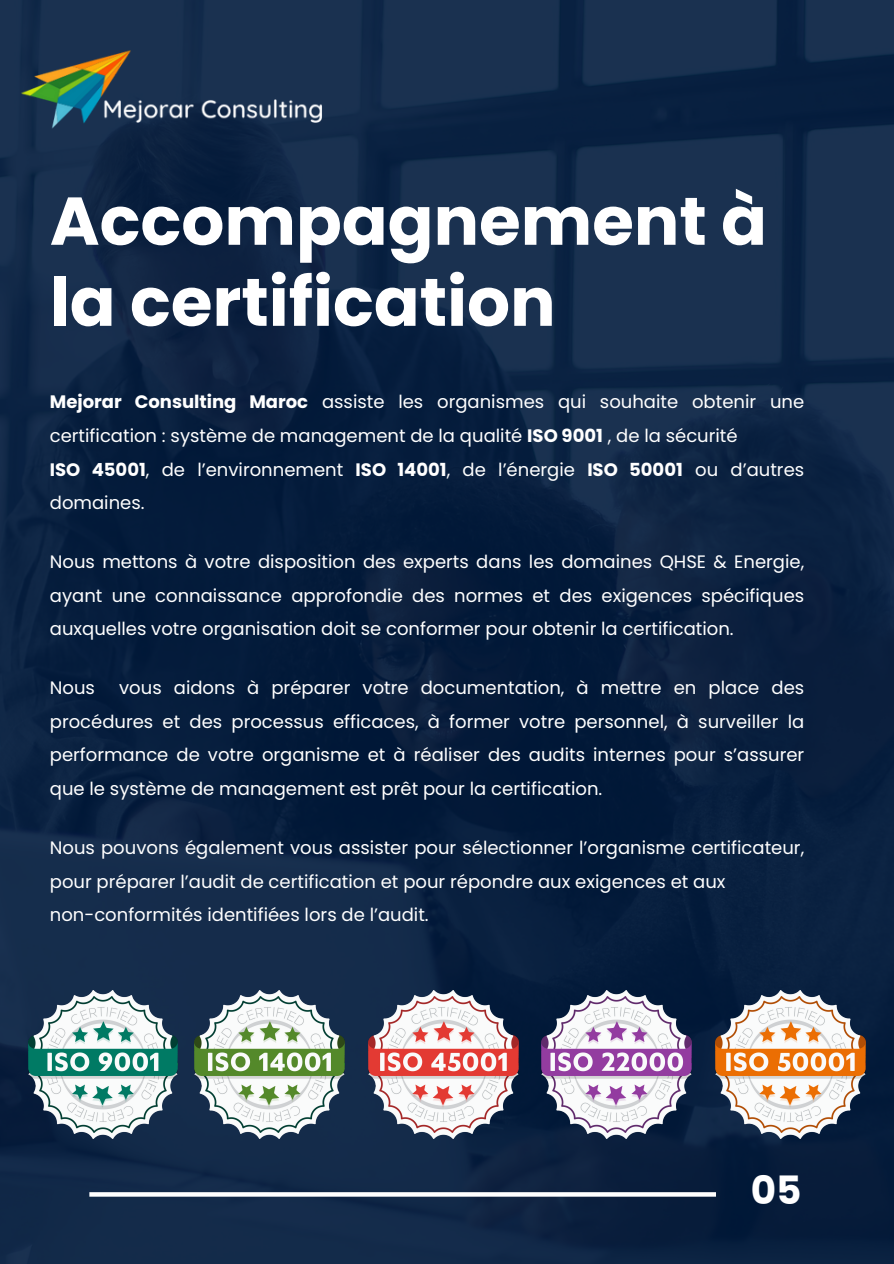
<style>
.page{position:relative;width:894px;height:1264px;background:#fff}
.page>*{position:absolute;margin:0;border:0;box-sizing:border-box;transform-origin:0 0}
.t1{font:700 67.5px/81px "Poppins";color:#fff}
.t2{font:700 39px "Poppins";color:#fff}
.t3{font:18px/33.8px "Poppins";color:#fff}
.s1{font-weight:700}
</style>
<div class="page">
<div style="left:0;top:0;width:893px;height:1263px;background:linear-gradient(to right,#0d2443,#0d2342)"></div>
<svg style="left:89px;top:1192px;width:626px;height:4px"></svg>
<img style="left:21px;top:9px;width:366px;height:147px">
<img style="left:195px;top:990px;width:149px;height:148px">
<img style="left:28px;top:990px;width:150px;height:148px">
<img style="left:368px;top:990px;width:150px;height:148px">
<img style="left:541px;top:990px;width:150px;height:148px">
<img style="left:715px;top:990px;width:149px;height:148px">
<p class="t1" style="left:50px;top:181px;width:718px">Accompagnement à la certification</p>
<p class="t3" style="left:50px;top:385px;width:755px"><span class="s1">Mejorar Consulting Maroc</span> assiste les organismes qui souhaite obtenir une certification : système de management de la qualité <span class="s1">ISO 9001</span> , de la sécurité</p>
<p class="t3" style="left:50px;top:452px;width:755px"><span class="s1">ISO 45001</span>, de l’environnement <span class="s1">ISO 14001</span>, de l’énergie <span class="s1">ISO 50001</span> ou d’autres domaines.</p>
<p class="t3" style="left:50px;top:544px;width:755px;text-align:justify">Nous mettons à votre disposition des experts dans les domaines QHSE &amp; Energie, ayant une connaissance approfondie des normes et des exigences spécifiques auxquelles votre organisation doit se conformer pour obtenir la certification.</p>
<p class="t3" style="left:50px;top:670px;width:755px;text-align:justify;text-indent:69px">vous aidons à préparer votre documentation, à mettre en place des procédures et des processus efficaces, à former votre personnel, à surveiller la performance de votre organisme et à réaliser des audits internes pour s’assurer que le système de management est prêt pour la certification.</p>
<p class="t3" style="left:50px;top:830px;width:755px">Nous pouvons également vous assister pour sélectionner l’organisme certificateur, pour préparer l’audit de certification et pour répondre aux exigences et aux</p>
<p class="t3" style="left:50px;top:898px;width:380px">non-conformités identifiées lors de l’audit.</p>
<p class="t3" style="left:50px;top:670px;width:47px">Nous</p>
<p class="t2" style="left:750px;top:1162px;width:52px">05</p>
</div>
